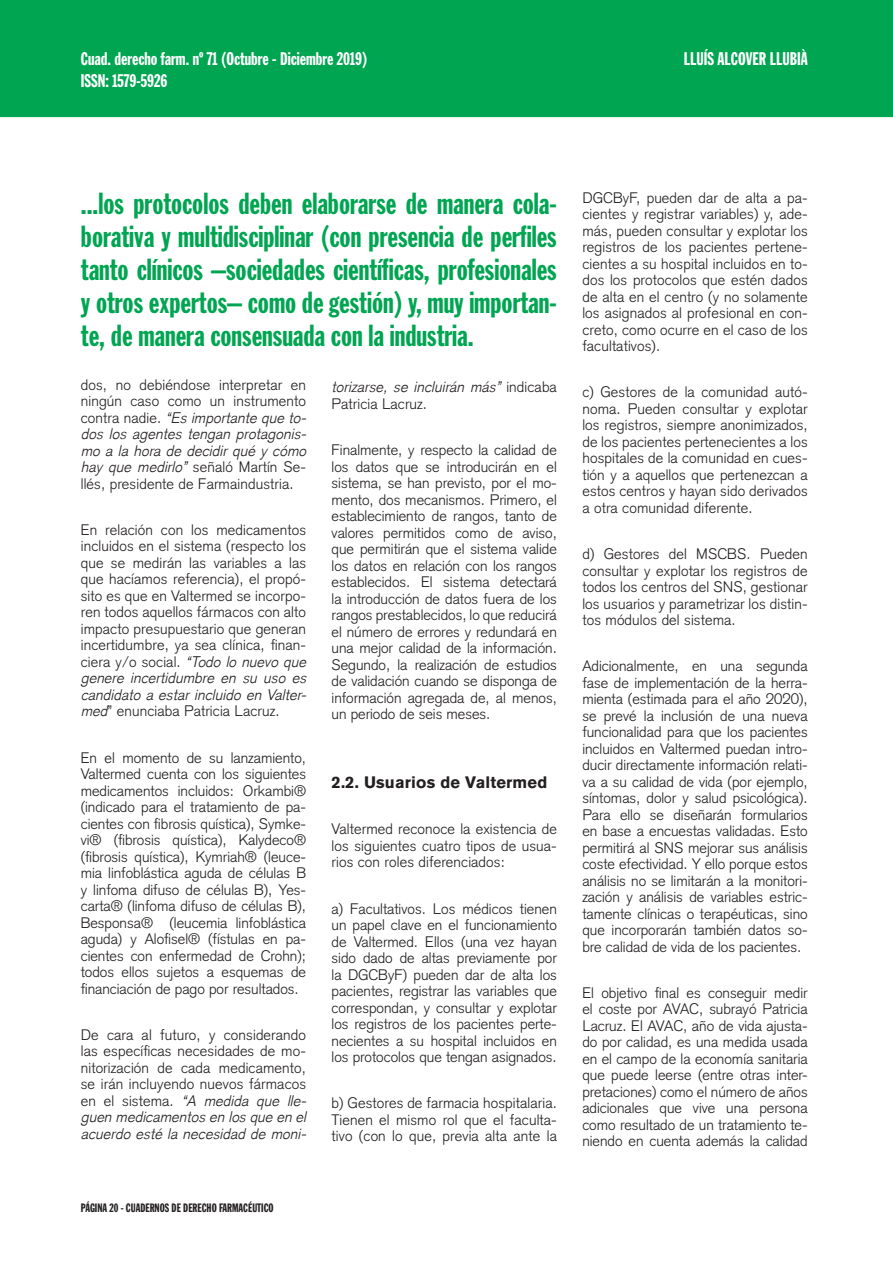
<style>
.page{position:relative;width:893px;height:1263px;background:#fff}
.page>*{position:absolute;margin:0;border:0;box-sizing:border-box;transform-origin:0 0}
.t1{font:30px/33px "Franklin Gothic Extra Cond";color:#00a552;text-align:justify}
.t2{font:18px/22.5px "Franklin Gothic Extra Cond";color:#fff}
.t3{font:700 16.5px "Akzidenz Grotesk BQ";letter-spacing:.01em;color:#231f20}
.t4{font:300 15px/16.5px "Akzidenz Grotesk";letter-spacing:.01em;color:#231f20;text-align:justify}
.t5{font:italic 300 15px/16.5px "Akzidenz Grotesk";letter-spacing:.01em;color:#231f20}
.t6{font:12px "Franklin Gothic Extra Cond";color:#231f20}
.s1{font-style:italic}
.s2{font-style:normal}
</style>
<div class="page">
<div style="left:0;top:0;width:893px;height:117px;background:#00a552"></div>
<p class="t2" style="left:81px;top:48px;width:288px">Cuad. derecho farm. nº 71 (Octubre - Diciembre 2019)<br>ISSN: 1579-5926</p>
<p class="t2" style="left:684px;top:48px;width:125px">LLUÍS ALCOVER LLUBIÀ</p>
<p class="t1" style="left:81px;top:189px;width:477px">...los protocolos deben elaborarse de manera cola&shy;borativa y multidisciplinar (con presencia de perfiles tanto clínicos –sociedades científicas, profesionales y otros expertos– como de gestión) y, muy importan&shy;te, de manera consensuada con la industria.</p>
<p class="t4" style="left:81px;top:378px;width:227px">dos, no debiéndose interpretar en ningún caso como un instrumento contra nadie. <span class="s1">“Es importante que to&shy;dos los agentes tengan protagonis&shy;mo a la hora de decidir qué y cómo hay que medirlo”</span> señaló Martín Se&shy;llés, presidente de Farmaindustria.</p>
<p class="t4" style="left:81px;top:523px;width:227px">En relación con los medicamentos incluidos en el sistema (respecto los que se medirán las variables a las que hacíamos referencia), el propó&shy;sito es que en Valtermed se incorpo&shy;ren todos aquellos fármacos con alto impacto presupuestario que generan incertidumbre, ya sea clínica, finan&shy;ciera y/o social. <span class="s1">“Todo lo nuevo que genere incertidumbre en su uso es candidato a estar incluido en Valter&shy;med</span>” enunciaba Patricia Lacruz.</p>
<p class="t4" style="left:81px;top:751px;width:227px">En el momento de su lanzamiento, Valtermed cuenta con los siguientes medicamentos incluidos: Orkambi® (indicado para el tratamiento de pa&shy;cientes con fibrosis quística), Symke&shy;vi® (fibrosis quística), Kalydeco® (fibrosis quística), Kymriah® (leuce&shy;mia linfoblástica aguda de células B y linfoma difuso de células B), Yes&shy;carta® (linfoma difuso de células B), Besponsa® (leucemia linfoblástica aguda) y Alofisel® (fístulas en pa&shy;cientes con enfermedad de Crohn); todos ellos sujetos a esquemas de financiación de pago por resultados.</p>
<p class="t4" style="left:81px;top:1028px;width:227px">De cara al futuro, y considerando las específicas necesidades de mo&shy;nitorización de cada medicamento, se irán incluyendo nuevos fármacos en el sistema. <span class="s1">“A medida que lle&shy;guen medicamentos en los que en el acuerdo esté la necesidad de moni-</span></p>
<p class="t6" style="left:81px;top:1203px;width:194px">PÁGINA 20 - CUADERNOS DE DERECHO FARMACÉUTICO</p>
<p class="t5" style="left:332px;top:379px;width:227px">torizarse, se incluirán más” <span class="s2">indicaba<br>Patricia Lacruz.</span></p>
<p class="t4" style="left:332px;top:443px;width:227px">Finalmente, y respecto la calidad de los datos que se introducirán en el sistema, se han previsto, por el mo&shy;mento, dos mecanismos. Primero, el establecimiento de rangos, tanto de valores permitidos como de aviso, que permitirán que el sistema valide los datos en relación con los rangos establecidos. El sistema detectará la introducción de datos fuera de los rangos prestablecidos, lo que reducirá el número de errores y redundará en una mejor calidad de la información.<br>Segundo, la realización de estudios de validación cuando se disponga de información agregada de, al menos, un periodo de seis meses.</p>
<p class="t3" style="left:332px;top:776px;width:217px">2.2. Usuarios de Valtermed</p>
<p class="t4" style="left:332px;top:823px;width:227px">Valtermed reconoce la existencia de los siguientes cuatro tipos de usua&shy;rios con roles diferenciados:</p>
<p class="t4" style="left:332px;top:902px;width:227px">a) Facultativos. Los médicos tienen un papel clave en el funcionamiento de Valtermed. Ellos (una vez hayan sido dado de altas previamente por la DGCByF) pueden dar de alta los pacientes, registrar las variables que correspondan, y consultar y explotar los registros de los pacientes perte&shy;necientes a su hospital incluidos en los protocolos que tengan asignados.</p>
<p class="t4" style="left:332px;top:1097px;width:227px">b) Gestores de farmacia hospitalaria.<br>Tienen el mismo rol que el faculta&shy;tivo (con lo que, previa alta ante la</p>
<p class="t4" style="left:582px;top:191px;width:227px">DGCByF, pueden dar de alta a pa&shy;cientes y registrar variables) y, ade&shy;más, pueden consultar y explotar los registros de los pacientes pertene&shy;cientes a su hospital incluidos en to&shy;dos los protocolos que estén dados de alta en el centro (y no solamente los asignados al profesional en con&shy;creto, como ocurre en el caso de los facultativos).</p>
<p class="t4" style="left:582px;top:386px;width:227px">c) Gestores de la comunidad autó&shy;noma. Pueden consultar y explotar los registros, siempre anonimizados, de los pacientes pertenecientes a los hospitales de la comunidad en cues&shy;tión y a aquellos que pertenezcan a estos centros y hayan sido derivados a otra comunidad diferente.</p>
<p class="t4" style="left:582px;top:547px;width:227px">d) Gestores del MSCBS. Pueden consultar y explotar los registros de todos los centros del SNS, gestionar los usuarios y parametrizar los distin&shy;tos módulos del sistema.</p>
<p class="t4" style="left:582px;top:660px;width:227px">Adicionalmente, en una segunda fase de implementación de la herra&shy;mienta (estimada para el año 2020), se prevé la inclusión de una nueva funcionalidad para que los pacientes incluidos en Valtermed puedan intro&shy;ducir directamente información relati&shy;va a su calidad de vida (por ejemplo, síntomas, dolor y salud psicológica).<br>Para ello se diseñarán formularios en base a encuestas validadas. Esto permitirá al SNS mejorar sus análisis coste efectividad. Y ello porque estos análisis no se limitarán a la monitori&shy;zación y análisis de variables estric&shy;tamente clínicas o terapéuticas, sino que incorporarán también datos so&shy;bre calidad de vida de los pacientes.</p>
<p class="t4" style="left:582px;top:986px;width:227px">El objetivo final es conseguir medir el coste por AVAC, subrayó Patricia Lacruz. El AVAC, año de vida ajusta&shy;do por calidad, es una medida usada en el campo de la economía sanitaria que puede leerse (entre otras inter&shy;pretaciones) como el número de años adicionales que vive una persona como resultado de un tratamiento te&shy;niendo en cuenta además la calidad</p>
</div>
